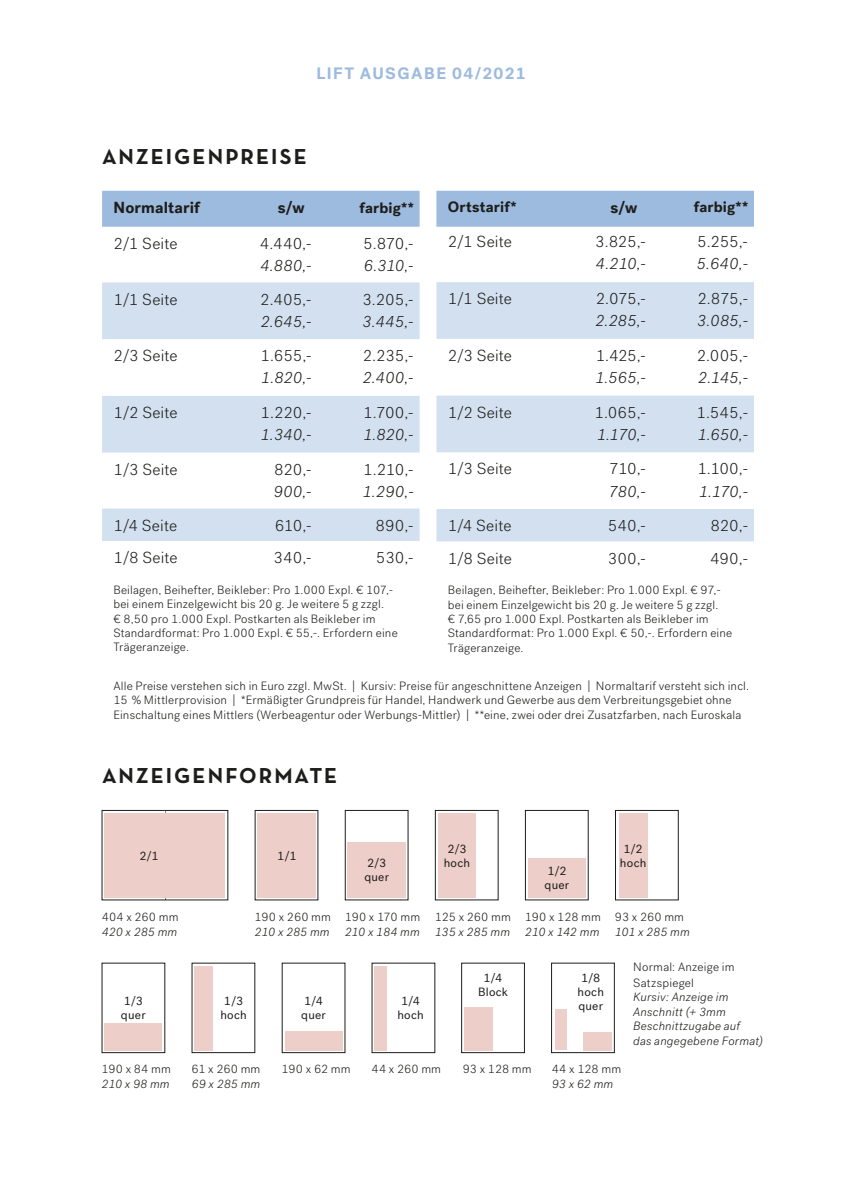
<style>
.page{position:relative;width:842px;height:1191px;background:#fff}
.page>*{position:absolute;margin:0;border:0;box-sizing:border-box;transform-origin:0 0}
.t1{font:700 22px "Neutra Text";letter-spacing:.095em;color:#1d1d1b}
.t2{font:700 16.4px "Post Grotesk";letter-spacing:.085em;color:#9dbbde}
.t3{font:300 16px "Post Grotesk";color:#1d1d1b}
.t4{font:italic 300 16px "Post Grotesk";letter-spacing:-.005em;color:#1d1d1b}
.t5{font:700 16px "Post Grotesk";letter-spacing:.01em;color:#1d1d1b}
.t6{font:700 15px "Post Grotesk";letter-spacing:.01em;color:#1d1d1b}
.t7{font:300 12px/14.4px "Post Grotesk";letter-spacing:.015em;color:#1d1d1b}
.t8{font:italic 300 12px/14.4px "Post Grotesk";letter-spacing:.015em;color:#1d1d1b}
.t9{font:12px/14px "Post Grotesk";letter-spacing:.02em;color:#1d1d1b}
</style>
<div class="page">
<div style="left:461px;top:963px;width:64px;height:90px;border:1px solid #1d1d1b"></div>
<div style="left:551px;top:963px;width:64px;height:90px;border:1px solid #1d1d1b"></div>
<div style="left:257px;top:813px;width:59px;height:84px;background:#edcec9"></div>
<div style="left:194px;top:966px;width:19px;height:84px;background:#edcec9"></div>
<div style="left:465px;top:1007px;width:28px;height:43px;background:#edcec9"></div>
<div style="left:374px;top:966px;width:12px;height:84px;background:#edcec9"></div>
<div style="left:285px;top:1031px;width:57px;height:19px;background:#edcec9"></div>
<div style="left:555px;top:1009px;width:12px;height:41px;background:#edcec9"></div>
<div style="left:583px;top:1032px;width:29px;height:18px;background:#edcec9"></div>
<div style="left:105px;top:1023px;width:57px;height:27px;background:#edcec9"></div>
<div style="left:615px;top:810px;width:63px;height:90px;border:1px solid #1d1d1b"></div>
<div style="left:619px;top:813px;width:29px;height:84px;background:#edcec9"></div>
<div style="left:525px;top:810px;width:63px;height:90px;border:1px solid #1d1d1b"></div>
<div style="left:528px;top:857px;width:57px;height:40px;background:#edcec9"></div>
<div style="left:165px;top:810px;width:63px;height:90px;background:linear-gradient(to right,#fff,#fff)"></div>
<div style="left:165px;top:810px;width:63px;height:90px;border:1px solid #1d1d1b"></div>
<svg style="left:104px;top:813px;width:59px;height:85px"></svg>
<div style="left:105px;top:813px;width:120px;height:84px;background:#edcec9"></div>
<div style="left:345px;top:810px;width:63px;height:90px;border:1px solid #1d1d1b"></div>
<div style="left:348px;top:842px;width:58px;height:55px;background:#edcec9"></div>
<div style="left:435px;top:810px;width:63px;height:90px;border:1px solid #1d1d1b"></div>
<div style="left:438px;top:813px;width:38px;height:84px;background:#edcec9"></div>
<div style="left:102px;top:191px;width:318px;height:36px;background:#9dbbde"></div>
<svg style="left:102px;top:282px;width:318px;height:259px;fill:#d3e0f0"></svg>
<div style="left:436px;top:191px;width:318px;height:36px;background:#9dbbde"></div>
<svg style="left:436px;top:282px;width:318px;height:259px;fill:#d3e0f0"></svg>
<h2 class="t2" style="left:316px;top:63px;width:211px">LIFT AUSGABE 04/2021</h2>
<h1 class="t1" style="left:102px;top:143px;width:206px">ANZEIGENPREISE</h1>
<h3 class="t5" style="left:113px;top:198px;width:88px">Normaltarif</h3>
<h3 class="t5" style="left:278px;top:198px;width:28px">s/w</h3>
<p class="t6" style="left:359px;top:198px;width:56px">farbig**</p>
<h3 class="t3" style="left:113px;top:234px;width:65px">2/1 Seite</h3>
<h3 class="t3" style="left:260px;top:234px;width:53px">4.440,-</h3>
<h3 class="t4" style="left:260px;top:256px;width:53px">4.880,-</h3>
<h3 class="t3" style="left:363px;top:234px;width:52px">5.870,-</h3>
<h3 class="t4" style="left:363px;top:256px;width:52px">6.310,-</h3>
<p class="t6" style="left:448px;top:197px;width:70px">Ortstarif*</p>
<h3 class="t5" style="left:610px;top:197px;width:28px">s/w</h3>
<p class="t6" style="left:694px;top:197px;width:56px">farbig**</p>
<h3 class="t3" style="left:448px;top:232px;width:65px">2/1 Seite</h3>
<h3 class="t3" style="left:595px;top:232px;width:53px">3.825,-</h3>
<h3 class="t4" style="left:596px;top:254px;width:52px">4.210,-</h3>
<h3 class="t3" style="left:697px;top:232px;width:53px">5.255,-</h3>
<h3 class="t4" style="left:696px;top:254px;width:53px">5.640,-</h3>
<h3 class="t3" style="left:113px;top:290px;width:66px">1/1 Seite</h3>
<h3 class="t3" style="left:260px;top:290px;width:53px">2.405,-</h3>
<h3 class="t4" style="left:260px;top:312px;width:53px">2.645,-</h3>
<h3 class="t3" style="left:362px;top:290px;width:53px">3.205,-</h3>
<h3 class="t4" style="left:362px;top:312px;width:53px">3.445,-</h3>
<h3 class="t3" style="left:448px;top:290px;width:66px">1/1 Seite</h3>
<h3 class="t3" style="left:596px;top:290px;width:52px">2.075,-</h3>
<h3 class="t4" style="left:595px;top:312px;width:53px">2.285,-</h3>
<h3 class="t3" style="left:697px;top:290px;width:52px">2.875,-</h3>
<h3 class="t4" style="left:697px;top:312px;width:53px">3.085,-</h3>
<h3 class="t3" style="left:113px;top:347px;width:66px">2/3 Seite</h3>
<h3 class="t3" style="left:261px;top:347px;width:53px">1.655,-</h3>
<h3 class="t4" style="left:261px;top:369px;width:52px">1.820,-</h3>
<h3 class="t3" style="left:363px;top:347px;width:53px">2.235,-</h3>
<h3 class="t4" style="left:362px;top:369px;width:53px">2.400,-</h3>
<h3 class="t3" style="left:448px;top:346px;width:66px">2/3 Seite</h3>
<h3 class="t3" style="left:596px;top:346px;width:52px">1.425,-</h3>
<h3 class="t4" style="left:595px;top:368px;width:53px">1.565,-</h3>
<h3 class="t3" style="left:697px;top:346px;width:53px">2.005,-</h3>
<h3 class="t4" style="left:698px;top:368px;width:52px">2.145,-</h3>
<h3 class="t3" style="left:113px;top:403px;width:66px">1/2 Seite</h3>
<h3 class="t3" style="left:261px;top:403px;width:53px">1.220,-</h3>
<h3 class="t4" style="left:260px;top:425px;width:53px">1.340,-</h3>
<h3 class="t3" style="left:363px;top:403px;width:52px">1.700,-</h3>
<h3 class="t4" style="left:363px;top:425px;width:52px">1.820,-</h3>
<h3 class="t3" style="left:448px;top:403px;width:66px">1/2 Seite</h3>
<h3 class="t3" style="left:595px;top:403px;width:53px">1.065,-</h3>
<h3 class="t4" style="left:597px;top:425px;width:51px">1.170,-</h3>
<h3 class="t3" style="left:696px;top:403px;width:53px">1.545,-</h3>
<h3 class="t4" style="left:697px;top:425px;width:52px">1.650,-</h3>
<h3 class="t3" style="left:113px;top:460px;width:66px">1/3 Seite</h3>
<h3 class="t3" style="left:274px;top:460px;width:39px">820,-</h3>
<h3 class="t4" style="left:273px;top:482px;width:40px">900,-</h3>
<h3 class="t3" style="left:363px;top:460px;width:52px">1.210,-</h3>
<h3 class="t4" style="left:362px;top:482px;width:53px">1.290,-</h3>
<h3 class="t3" style="left:448px;top:460px;width:66px">1/3 Seite</h3>
<h3 class="t3" style="left:609px;top:460px;width:39px">710,-</h3>
<h3 class="t4" style="left:608px;top:482px;width:39px">780,-</h3>
<h3 class="t3" style="left:697px;top:460px;width:52px">1.100,-</h3>
<h3 class="t4" style="left:699px;top:482px;width:51px">1.170,-</h3>
<h3 class="t3" style="left:113px;top:516px;width:65px">1/4 Seite</h3>
<h3 class="t3" style="left:275px;top:516px;width:39px">610,-</h3>
<h3 class="t3" style="left:376px;top:516px;width:40px">890,-</h3>
<h3 class="t3" style="left:113px;top:548px;width:66px">1/8 Seite</h3>
<h3 class="t3" style="left:273px;top:548px;width:40px">340,-</h3>
<h3 class="t3" style="left:376px;top:548px;width:39px">530,-</h3>
<p class="t7" style="left:113px;top:582px;width:286px">Beilagen, Beihefter, Beikleber: Pro 1.000 Expl. € 107,- bei einem Einzelgewicht bis 20 g. Je weitere 5 g zzgl.<br>€ 8,50 pro 1.000 Expl. Postkarten als Beikleber im Standardformat: Pro 1.000 Expl. € 55,-. Erfordern eine Trägeranzeige.</p>
<h3 class="t3" style="left:448px;top:516px;width:65px">1/4 Seite</h3>
<h3 class="t3" style="left:608px;top:516px;width:40px">540,-</h3>
<h3 class="t3" style="left:711px;top:516px;width:39px">820,-</h3>
<h3 class="t3" style="left:448px;top:549px;width:66px">1/8 Seite</h3>
<h3 class="t3" style="left:608px;top:549px;width:40px">300,-</h3>
<h3 class="t3" style="left:710px;top:549px;width:40px">490,-</h3>
<p class="t7" style="left:448px;top:583px;width:286px">Beilagen, Beihefter, Beikleber: Pro 1.000 Expl. € 97,- bei einem Einzelgewicht bis 20 g. Je weitere 5 g zzgl.<br>€ 7,65 pro 1.000 Expl. Postkarten als Beikleber im Standardformat: Pro 1.000 Expl. € 50,-. Erfordern eine Trägeranzeige.</p>
<p class="t7" style="left:113px;top:678px;width:637px">Alle Preise verstehen sich in Euro zzgl. MwSt. | Kursiv: Preise für angeschnittene Anzeigen | Normaltarif versteht sich incl.<br>15 % Mittlerprovision | *Ermäßigter Grundpreis für Handel, Handwerk und Gewerbe aus dem Verbreitungsgebiet ohne<br>Einschaltung eines Mittlers (Werbeagentur oder Werbungs-Mittler) | **eine, zwei oder drei Zusatzfarben, nach Euroskala</p>
<h1 class="t1" style="left:102px;top:762px;width:237px">ANZEIGENFORMATE</h1>
<p class="t9" style="left:139px;top:849px;width:21px">2/1</p>
<p class="t9" style="left:277px;top:848px;width:21px">1/1</p>
<p class="t9" style="left:364px;top:856px;width:26px">2/3 quer</p>
<p class="t9" style="left:444px;top:841px;width:28px">2/3 hoch</p>
<p class="t9" style="left:620px;top:841px;width:28px">1/2 hoch</p>
<p class="t9" style="left:545px;top:864px;width:26px">1/2 quer</p>
<p class="t7" style="left:102px;top:909px;width:78px">404 x 260 mm</p>
<p class="t8" style="left:102px;top:924px;width:77px">420 x 285 mm</p>
<p class="t7" style="left:255px;top:909px;width:78px">190 x 260 mm</p>
<p class="t8" style="left:255px;top:924px;width:77px">210 x 285 mm</p>
<p class="t7" style="left:345px;top:909px;width:77px">190 x 170 mm</p>
<p class="t8" style="left:345px;top:924px;width:77px">210 x 184 mm</p>
<p class="t7" style="left:435px;top:909px;width:78px">125 x 260 mm</p>
<p class="t8" style="left:435px;top:924px;width:77px">135 x 285 mm</p>
<p class="t7" style="left:525px;top:909px;width:78px">190 x 128 mm</p>
<p class="t8" style="left:525px;top:924px;width:76px">210 x 142 mm</p>
<p class="t7" style="left:615px;top:909px;width:71px">93 x 260 mm</p>
<p class="t8" style="left:615px;top:924px;width:76px">101 x 285 mm</p>
<p class="t9" style="left:121px;top:994px;width:26px">1/3 quer</p>
<p class="t9" style="left:220px;top:994px;width:28px">1/3 hoch</p>
<p class="t9" style="left:301px;top:994px;width:26px">1/4 quer</p>
<p class="t9" style="left:397px;top:994px;width:28px;text-align:center">1/4 hoch</p>
<p class="t9" style="left:478px;top:971px;width:31px;text-align:center">1/4<br>Block</p>
<p class="t9" style="left:577px;top:971px;width:28px">1/8 hoch quer</p>
<p class="t7" style="left:633px;top:959px;width:103px;line-height:15.6px">Normal: Anzeige im<br>Satzspiegel</p>
<p class="t8" style="left:633px;top:990px;width:131px">Kursiv: Anzeige im<br>Anschnitt (+ 3mm<br>Beschnittzugabe auf<br>das angegebene Format)</p>
<p class="t7" style="left:101px;top:1062px;width:71px">190 x 84 mm</p>
<p class="t8" style="left:101px;top:1077px;width:70px">210 x 98 mm</p>
<p class="t7" style="left:191px;top:1062px;width:70px">61 x 260 mm</p>
<p class="t8" style="left:191px;top:1077px;width:70px">69 x 285 mm</p>
<p class="t7" style="left:282px;top:1062px;width:71px">190 x 62 mm</p>
<p class="t7" style="left:371px;top:1062px;width:71px">44 x 260 mm</p>
<p class="t7" style="left:463px;top:1062px;width:70px">93 x 128 mm</p>
<p class="t7" style="left:552px;top:1062px;width:71px">44 x 128 mm</p>
<p class="t8" style="left:552px;top:1077px;width:63px">93 x 62 mm</p>
</div>
